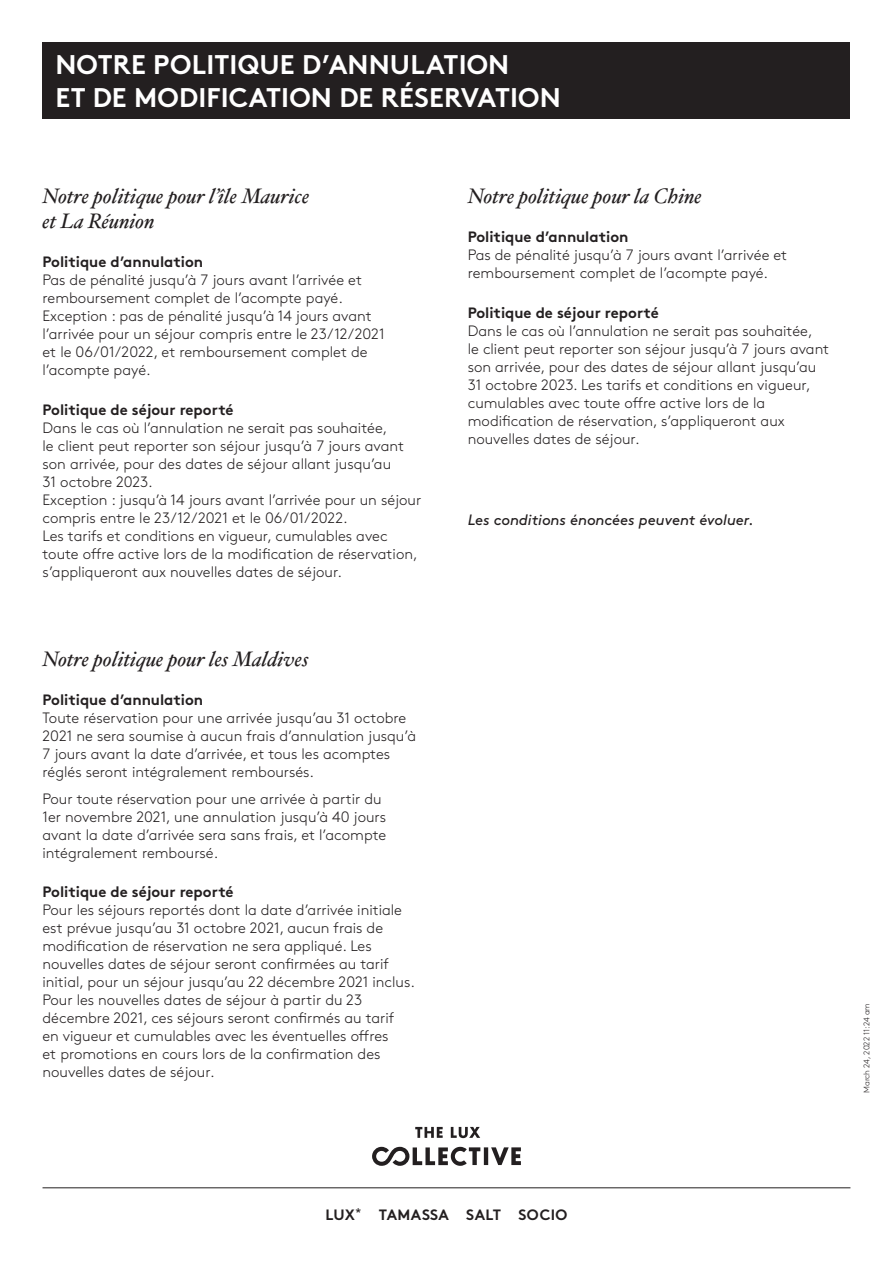
<style>
.page{position:relative;width:893px;height:1263px;background:#fff}
.page>*{position:absolute;margin:0;border:0;box-sizing:border-box;transform-origin:0 0}
.t1{font:700 27px "Brown";letter-spacing:.005em;color:#fff}
.t2{font:italic 21px/25.2px "Hoefler Txt";color:#231f20}
.t3{font:300 15px/18px "Brown";color:#231f20}
.t4{font:700 15px "Brown";color:#231f20}
.t5{font:italic 15px "Brown";letter-spacing:-.005em;color:#231f20}
.t6{font:700 15px "Brown";letter-spacing:.025em;color:#231f20}
.t7{font:300 8.25px "Brown";color:#231f20}
.s1{font-family:"Arial";font-weight:400}
</style>
<div class="page">
<div style="left:43px;top:43px;width:807px;height:76px;background:#231f20"></div>
<svg style="left:372px;top:1127px;width:149px;height:39px"></svg>
<hr style="left:43px;top:1187px;width:807px;height:1px;background:#231f20">
<p class="t1" style="left:55px;top:43px;width:455px">NOTRE POLITIQUE D’ANNULATION</p>
<p class="t1" style="left:55px;top:75px;width:507px">ET DE MODIFICATION DE RÉSERVATION</p>
<p class="t2" style="left:43px;top:183px;width:269px">Notre politique pour l’île Maurice et La Réunion</p>
<p class="t4" style="left:43px;top:250px;width:162px">Politique d’annulation</p>
<p class="t3" style="left:43px;top:270px;width:321px">Pas de pénalité jusqu’à 7 jours avant l’arrivée et remboursement complet de l’acompte payé.</p>
<p class="t3" style="left:43px;top:306px;width:344px">Exception : pas de pénalité jusqu’à 14 jours avant l’arrivée pour un séjour compris entre le 23/12/2021 et le 06/01/2022, et remboursement complet de l’acompte payé.</p>
<p class="t4" style="left:43px;top:397px;width:193px">Politique de séjour reporté</p>
<p class="t3" style="left:43px;top:417px;width:363px">Dans le cas où l’annulation ne serait pas souhaitée,<br>le client peut reporter son séjour jusqu’à 7 jours avant son arrivée, pour des dates de séjour allant jusqu’au 31 octobre 2023.</p>
<p class="t3" style="left:43px;top:489px;width:380px">Exception : jusqu’à 14 jours avant l’arrivée pour un séjour compris entre le 23/12/2021 et le 06/01/2022.</p>
<p class="t3" style="left:43px;top:525px;width:377px">Les tarifs et conditions en vigueur, cumulables avec toute offre active lors de la modification de réservation, s’appliqueront aux nouvelles dates de séjour.</p>
<p class="t2" style="left:43px;top:646px;width:268px">Notre politique pour les Maldives</p>
<p class="t4" style="left:43px;top:688px;width:162px">Politique d’annulation</p>
<p class="t3" style="left:43px;top:708px;width:375px">Toute réservation pour une arrivée jusqu’au 31 octobre 2021 ne sera soumise à aucun frais d’annulation jusqu’à 7 jours avant la date d’arrivée, et tous les acomptes réglés seront intégralement remboursés.</p>
<p class="t3" style="left:43px;top:788px;width:345px">Pour toute réservation pour une arrivée à partir du 1er novembre 2021, une annulation jusqu’à 40 jours avant la date d’arrivée sera sans frais, et l’acompte intégralement remboursé.</p>
<p class="t4" style="left:43px;top:879px;width:193px">Politique de séjour reporté</p>
<p class="t3" style="left:43px;top:899px;width:374px">Pour les séjours reportés dont la date d’arrivée initiale est prévue jusqu’au 31 octobre 2021, aucun frais de modification de réservation ne sera appliqué. Les nouvelles dates de séjour seront confirmées au tarif initial, pour un séjour jusqu’au 22 décembre 2021 inclus.</p>
<p class="t3" style="left:43px;top:989px;width:353px">Pour les nouvelles dates de séjour à partir du 23 décembre 2021, ces séjours seront confirmés au tarif en vigueur et cumulables avec les éventuelles offres et promotions en cours lors de la confirmation des nouvelles dates de séjour.</p>
<p class="t2" style="left:468px;top:183px;width:236px">Notre politique pour la Chine</p>
<p class="t4" style="left:468px;top:225px;width:162px">Politique d’annulation</p>
<p class="t3" style="left:468px;top:245px;width:321px">Pas de pénalité jusqu’à 7 jours avant l’arrivée et remboursement complet de l’acompte payé.</p>
<p class="t4" style="left:468px;top:300px;width:193px">Politique de séjour reporté</p>
<p class="t3" style="left:468px;top:320px;width:363px">Dans le cas où l’annulation ne serait pas souhaitée,<br>le client peut reporter son séjour jusqu’à 7 jours avant son arrivée, pour des dates de séjour allant jusqu’au 31 octobre 2023. Les tarifs et conditions en vigueur, cumulables avec toute offre active lors de la modification de réservation, s’appliqueront aux nouvelles dates de séjour.</p>
<p class="t5" style="left:468px;top:509px;width:288px">Les conditions énoncées peuvent évoluer.</p>
<p class="t7" style="left:860px;top:1093px;width:92px;rotate:-90deg">March 24, 2022 11:24 am</p>
<p class="t6" style="left:326px;top:1203px;width:243px">LUX<span class="s1">*</span> TAMASSA SALT SOCIO</p>
</div>
